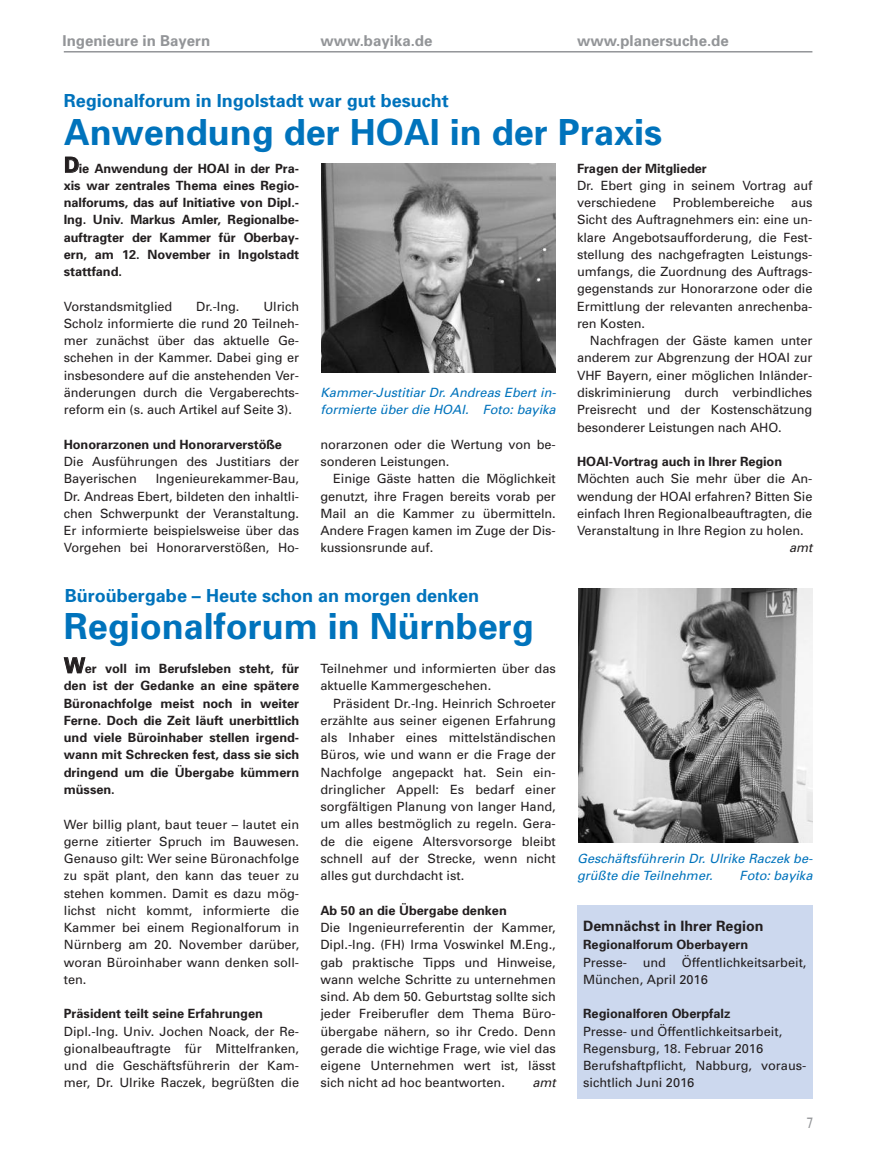
<style>
.page{position:relative;width:872px;height:1170px;background:#fff}
.page>*{position:absolute;margin:0;border:0;box-sizing:border-box;transform-origin:0 0}
.t1{font:700 36px "Univers";color:#0073bc}
.t2{font:700 18px "Univers";color:#0073bc}
.t3{font:700 15px "Univers";color:#939598}
.t4{font:15px "Univers";color:#939598;scale:.8 1}
.t5{font:700 14.25px "Univers";color:#231f20}
.t6{font:12.75px/17.2px "Univers";letter-spacing:-.005em;color:#231f20;text-align:justify}
.t7{font:700 12.75px/17.2px "Univers";color:#231f20;text-align:justify}
.t8{font:italic 12.75px/17.2px "Univers";color:#0073bc}
.t9{font:italic 12.75px "Univers";letter-spacing:-.005em;color:#231f20}
.s1{font-size:21px}
</style>
<div class="page">
<hr style="left:64px;top:51px;width:748px;height:2px;background:#939598">
<img style="left:321px;top:164px;width:234px;height:209px">
<img style="left:578px;top:589px;width:234px;height:253px">
<div style="left:577px;top:904px;width:235px;height:194px;background:#ccd8ee"></div>
<p class="t3" style="left:63px;top:35px;width:149px">Ingenieure in Bayern</p>
<p class="t3" style="left:320px;top:35px;width:113px">www.bayika.de</p>
<p class="t3" style="left:577px;top:35px;width:153px">www.planersuche.de</p>
<h2 class="t2" style="left:64px;top:94px;width:386px">Regionalforum in Ingolstadt war gut besucht</h2>
<h1 class="t1" style="left:64px;top:119px;width:600px">Anwendung der HOAI in der Praxis</h1>
<p class="t7" style="left:64px;top:160px;width:237px"><span class="s1">D</span>ie Anwendung der HOAI in der Pra&shy;xis war zentrales Thema eines Regio&shy;nalforums, das auf Initiative von Dipl.- Ing. Univ. Markus Amler, Regionalbe&shy;auftragter der Kammer für Oberbay&shy;ern, am 12. November in Ingolstadt stattfand.</p>
<p class="t6" style="left:64px;top:298px;width:110px">Vorstandsmitglied</p>
<p class="t6" style="left:196px;top:298px;width:45px">Dr.-Ing.</p>
<p class="t6" style="left:64px;top:298px;width:237px;text-indent:200px">Ulrich Scholz informierte die rund 20 Teilneh&shy;mer zunächst über das aktuelle Ge&shy;schehen in der Kammer. Dabei ging er insbesondere auf die anstehenden Ver&shy;änderungen durch die Vergaberechts&shy;reform ein (s. auch Artikel auf Seite 3).</p>
<p class="t7" style="left:64px;top:436px;width:220px">Honorarzonen und Honorarverstöße</p>
<p class="t6" style="left:64px;top:454px;width:237px">Die Ausführungen des Justitiars der<br>Bayerischen</p>
<p class="t6" style="left:64px;top:471px;width:237px;text-indent:92px">Ingenieurekammer-Bau, Dr. Andreas Ebert, bildeten den inhaltli&shy;chen Schwerpunkt der Veranstaltung.<br>Er informierte beispielsweise über das Vorgehen bei Honorarverstößen, Ho-</p>
<p class="t8" style="left:320px;top:385px;width:237px">Kammer-Justitiar Dr. Andreas Ebert in&shy;formierte über die HOAI. Foto: bayika</p>
<p class="t6" style="left:320px;top:436px;width:237px">norarzonen oder die Wertung von be&shy;sonderen Leistungen.</p>
<p class="t6" style="left:320px;top:471px;width:237px;text-indent:13px">Einige Gäste hatten die Möglichkeit genutzt, ihre Fragen bereits vorab per Mail an die Kammer zu übermitteln.<br>Andere Fragen kamen im Zuge der Dis&shy;kussionsrunde auf.</p>
<h2 class="t2" style="left:65px;top:589px;width:416px">Büroübergabe – Heute schon an morgen denken</h2>
<h1 class="t1" style="left:64px;top:612px;width:471px">Regionalforum in Nürnberg</h1>
<p class="t7" style="left:64px;top:661px;width:237px"><span class="s1">W</span>er voll im Berufsleben steht, für den ist der Gedanke an eine spätere Büronachfolge meist noch in weiter Ferne. Doch die Zeit läuft unerbittlich und viele Büroinhaber stellen irgend&shy;wann mit Schrecken fest, dass sie sich dringend um die Übergabe kümmern müssen.</p>
<p class="t6" style="left:64px;top:816px;width:237px">Wer billig plant, baut teuer – lautet ein gerne zitierter Spruch im Bauwesen.<br>Genauso gilt: Wer seine Büronachfolge zu spät plant, den kann das teuer zu stehen kommen. Damit es dazu mög&shy;lichst nicht kommt, informierte die Kammer bei einem Regionalforum in Nürnberg am 20. November darüber, woran Büroinhaber wann denken soll&shy;ten.</p>
<p class="t7" style="left:64px;top:1006px;width:201px">Präsident teilt seine Erfahrungen</p>
<p class="t6" style="left:64px;top:1023px;width:237px">Dipl.-Ing. Univ. Jochen Noack, der Re&shy;gionalbeauftragte für Mittelfranken, und die Geschäftsführerin der Kam&shy;mer, Dr. Ulrike Raczek, begrüßten die</p>
<p class="t6" style="left:320px;top:661px;width:237px">Teilnehmer und informierten über das aktuelle Kammergeschehen.</p>
<p class="t6" style="left:320px;top:695px;width:237px;text-indent:13px">Präsident Dr.-Ing. Heinrich Schroeter erzählte aus seiner eigenen Erfahrung als Inhaber eines mittelständischen Büros, wie und wann er die Frage der Nachfolge angepackt hat. Sein ein&shy;dringlicher Appell: Es bedarf einer sorgfältigen Planung von langer Hand, um alles bestmöglich zu regeln. Gera&shy;de die eigene Altersvorsorge bleibt schnell auf der Strecke, wenn nicht alles gut durchdacht ist.</p>
<p class="t7" style="left:320px;top:902px;width:188px">Ab 50 an die Übergabe denken</p>
<p class="t6" style="left:320px;top:919px;width:237px">Die Ingenieurreferentin der Kammer, Dipl.-Ing. (FH) Irma Voswinkel M.Eng., gab praktische Tipps und Hinweise, wann welche Schritte zu unternehmen sind. Ab dem 50. Geburtstag sollte sich jeder Freiberufler dem Thema Büro&shy;übergabe nähern, so ihr Credo. Denn gerade die wichtige Frage, wie viel das eigene Unternehmen wert ist, lässt sich nicht ad hoc beantworten.</p>
<p class="t9" style="left:532px;top:1078px;width:25px">amt</p>
<p class="t7" style="left:577px;top:160px;width:131px">Fragen der Mitglieder</p>
<p class="t6" style="left:577px;top:178px;width:237px">Dr. Ebert ging in seinem Vortrag auf verschiedene</p>
<p class="t6" style="left:673px;top:195px;width:103px">Problembereiche</p>
<p class="t6" style="left:577px;top:195px;width:237px;text-indent:214px">aus Sicht des Auftragnehmers ein: eine un&shy;klare Angebotsaufforderung, die Fest&shy;stellung des nachgefragten Leistungs&shy;umfangs, die Zuordnung des Auftrags&shy;gegenstands zur Honorarzone oder die Ermittlung der relevanten anrechenba&shy;ren Kosten.</p>
<p class="t6" style="left:577px;top:333px;width:237px;text-indent:13px">Nachfragen der Gäste kamen unter anderem zur Abgrenzung der HOAI zur VHF Bayern, einer möglichen Inländer&shy;diskriminierung durch verbindliches Preisrecht und der Kostenschätzung besonderer Leistungen nach AHO.</p>
<p class="t7" style="left:577px;top:454px;width:207px">HOAI-Vortrag auch in Ihrer Region</p>
<p class="t6" style="left:577px;top:471px;width:237px">Möchten auch Sie mehr über die An&shy;wendung der HOAI erfahren? Bitten Sie einfach Ihren Regionalbeauftragten, die Veranstaltung in Ihre Region zu holen.</p>
<p class="t9" style="left:789px;top:543px;width:25px">amt</p>
<p class="t8" style="left:577px;top:850px;width:237px">Geschäftsführerin Dr. Ulrike Raczek be&shy;grüßte die Teilnehmer.</p>
<p class="t8" style="left:739px;top:868px;width:74px">Foto: bayika</p>
<p class="t5" style="left:583px;top:920px;width:182px">Demnächst in Ihrer Region</p>
<p class="t7" style="left:583px;top:937px;width:167px">Regionalforum Oberbayern</p>
<p class="t6" style="left:583px;top:954px;width:225px">Presse- und Öffentlichkeitsarbeit,<br>München, April 2016</p>
<p class="t7" style="left:583px;top:1006px;width:149px">Regionalforen Oberpfalz</p>
<p class="t6" style="left:583px;top:1023px;width:225px;text-align:left">Presse- und Öffentlichkeitsarbeit,<br>Regensburg, 18. Februar 2016<br>Berufshaftpflicht, Nabburg, voraus&shy;sichtlich Juni 2016</p>
<p class="t4" style="left:806px;top:1116px;width:10px">7</p>
</div>
